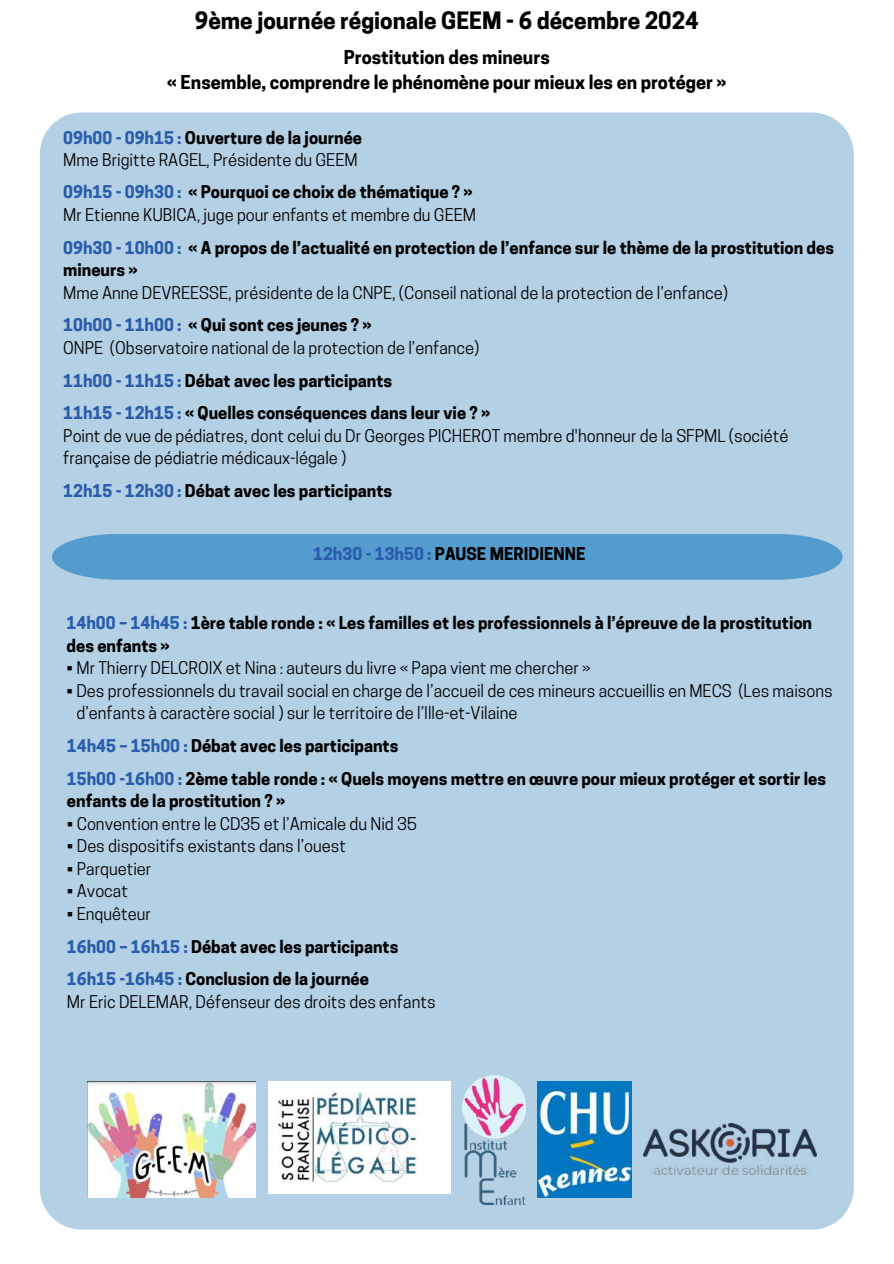
<style>
.page{position:relative;width:894px;height:1264px;background:#fff}
.page>*{position:absolute;margin:0;border:0;box-sizing:border-box;transform-origin:0 0}
.t1{font:700 22.5px "Cooper Hewitt";color:#000}
.t2{font:700 18px/25px "Cooper Hewitt";color:#000;text-align:center}
.t3{font:16.5px/22.5px "Cooper Hewitt";color:#000}
.t4{font:700 16.5px/32.7px "Cooper Hewitt";color:#000}
.s1{font-weight:700;color:#295caa}
.s2{font-weight:700}
.s3{color:#295caa}
.s4{font-weight:400}
.s5{color:#b4d0e4}
</style>
<div class="page">
<div style="left:40px;top:112px;width:813px;height:1117px;background:#b4d0e4"></div>
<img style="left:462px;top:1075px;width:63px;height:129px">
<img style="left:268px;top:1081px;width:182px;height:112px">
<img style="left:537px;top:1081px;width:94px;height:116px">
<img style="left:643px;top:1123px;width:173px;height:51px">
<img style="left:87px;top:1081px;width:169px;height:116px">
<div style="left:52px;top:534px;width:790px;height:45px;background:#549cce"></div>
<h1 class="t1" style="left:195px;top:12px;width:505px">9ème journée régionale GEEM - 6 décembre 2024</h1>
<p class="t2" style="left:167px;top:47px;width:561px">Prostitution des mineurs<br>« Ensemble, comprendre le phénomène pour mieux les en protéger »</p>
<p class="t3" style="left:63px;top:128px;width:300px"><span class="s1">09h00 - 09h15 :</span> <span class="s2">Ouverture de la journée<br></span>Mme Brigitte RAGEL, Présidente du GEEM</p>
<p class="t3" style="left:63px;top:183px;width:414px"><span class="s1">09h15 - 09h30 :</span> <span class="s2">« Pourquoi ce choix de thématique ? »<br></span>Mr Etienne KUBICA, juge pour enfants et membre du GEEM</p>
<p class="t4" style="left:63px;top:238px;width:772px;line-height:22.5px"><span class="s3">09h30 - 10h00 :</span> « A propos de l’actualité en protection de l’enfance sur le thème de la prostitution des mineurs »</p>
<p class="t3" style="left:63px;top:278px;width:666px;line-height:32.7px">Mme Anne DEVREESSE, présidente de la CNPE, (Conseil national de la protection de l’enfance)<br><span class="s1">10h00 - 11h00 :</span> <span class="s2">« Qui sont ces jeunes ? »</span></p>
<p class="t4" style="left:63px;top:333px;width:428px"><span class="s4">ONPE (Observatoire national de la protection de l’enfance)<br></span><span class="s3">11h00 - 11h15 :</span> Débat avec les participants<br><span class="s3">11h15 - 12h15 :</span> « Quelles conséquences dans leur vie ? »</p>
<p class="t3" style="left:63px;top:426px;width:726px">Point de vue de pédiatres, dont celui du Dr Georges PICHEROT membre d'honneur de la SFPML (société française de pédiatrie médicaux-légale )</p>
<p class="t4" style="left:63px;top:476px;width:330px"><span class="s3">12h15 - 12h30 :</span> Débat avec les participants</p>
<p class="t4" style="left:313px;top:539px;width:274px"><span class="s3">12h30 - 13h50 :</span> PAUSE MERIDIENNE</p>
<p class="t4" style="left:67px;top:614px;width:746px;line-height:22.5px"><span class="s3">14h00 – 14h45 :</span> 1ère table ronde : « Les familles et les professionnels à l’épreuve de la prostitution des enfants »</p>
<p class="t3" style="left:67px;top:659px;width:525px">• Mr Thierry DELCROIX et Nina : auteurs du livre « Papa vient me chercher »</p>
<p class="t3" style="left:67px;top:681px;width:767px">• Des professionnels du travail social en charge de l’accueil de ces mineurs accueillis en MECS (Les maisons<br><span class="s5">0</span>d’enfants à caractère social ) sur le territoire de l’Ille-et-Vilaine</p>
<p class="t4" style="left:67px;top:731px;width:760px"><span class="s3">14h45 – 15h00 :</span> Débat avec les participants<br><span class="s3">15h00 -16h00 :</span> 2ème table ronde : « Quels moyens mettre en œuvre pour mieux protéger et sortir les</p>
<p class="t4" style="left:67px;top:787px;width:220px">enfants de la prostitution ? »</p>
<p class="t3" style="left:67px;top:814px;width:351px">• Convention entre le CD35 et l’Amicale du Nid 35</p>
<p class="t3" style="left:67px;top:837px;width:280px">• Des dispositifs existants dans l’ouest</p>
<p class="t3" style="left:67px;top:859px;width:86px">• Parquetier</p>
<p class="t3" style="left:67px;top:882px;width:62px">• Avocat</p>
<p class="t4" style="left:67px;top:899px;width:333px"><span class="s4">• Enquêteur<br></span><span class="s3">16h00 – 16h15 :</span> Débat avec les participants<br><span class="s3">16h15 -16h45 :</span> Conclusion de la journée</p>
<p class="t3" style="left:67px;top:992px;width:370px">Mr Eric DELEMAR, Défenseur des droits des enfants</p>
</div>
